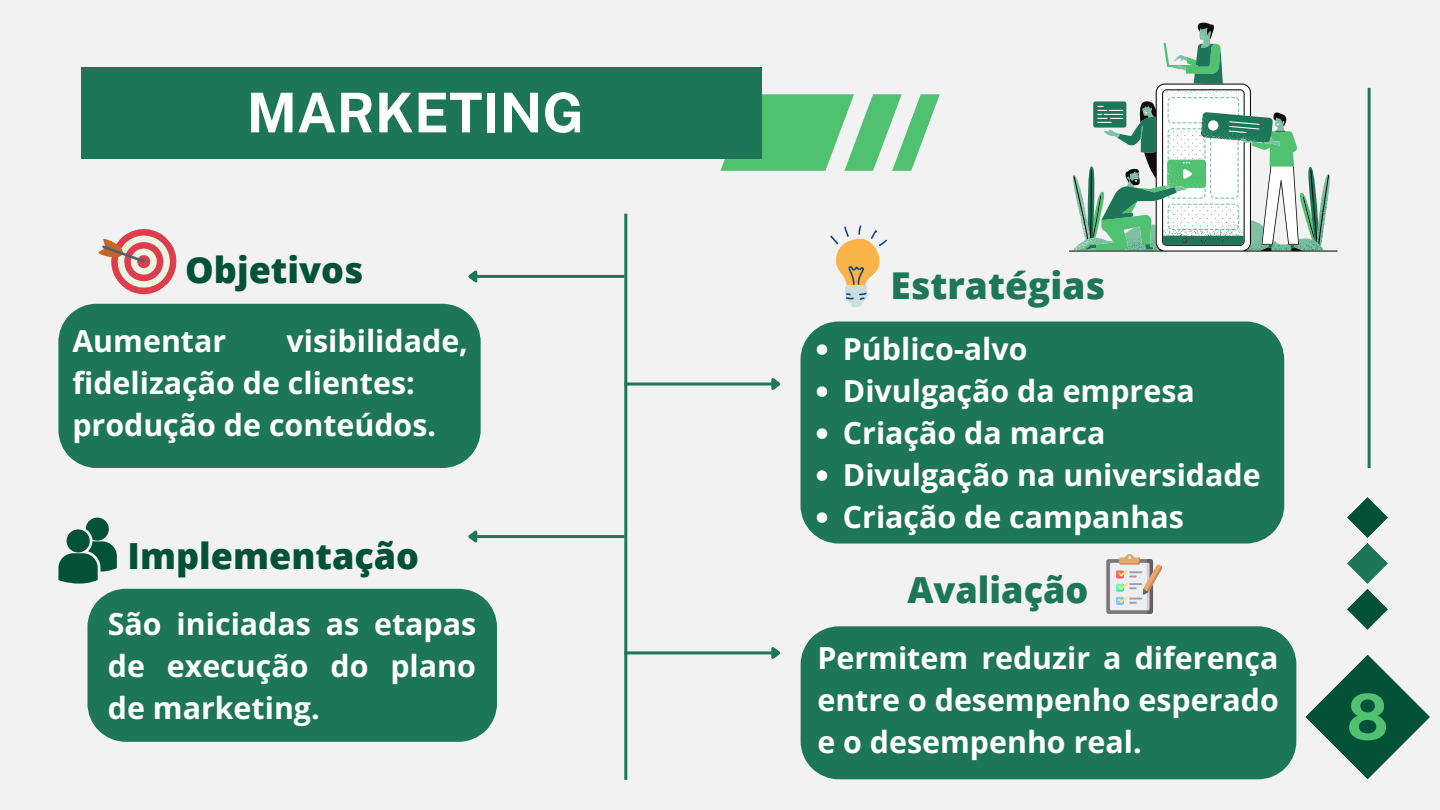
<style>
.page{position:relative;width:1440px;height:810px;background:#f2f2f2}
.page>*{position:absolute;margin:0;border:0;box-sizing:border-box;transform-origin:0 0}
.t1{font:700 63.4px "Public Sans";color:#50c171}
.t2{font:700 54.8px "Public Sans";color:#fff}
.t3{font:800 37px "Open Sans";color:#1d7658}
.t4{font:800 36px "Open Sans";color:#035237}
.t5{font:800 36px "Open Sans";color:#1d7658}
.t6{font:700 30.4px/42px "Open Sans";color:#fff}
</style>
<div class="page">
<svg style="left:720px;top:94px;width:220px;height:77px"></svg>
<div style="left:81px;top:67px;width:681px;height:92px;background:#1d7658"></div>
<svg style="left:1347px;top:497px;width:41px;height:133px"></svg>
<hr style="left:1368px;top:88px;width:3px;height:380px;background:#1d7658">
<svg style="left:1305px;top:654px;width:125px;height:126px"></svg>
<hr style="left:624px;top:214px;width:3px;height:566px;background:#1d7658">
<hr style="left:477px;top:275px;width:147px;height:3px;background:#1d7658">
<svg style="left:468px;top:270px;width:12px;height:13px"></svg>
<hr style="left:624px;top:383px;width:148px;height:3px;background:#1d7658">
<svg style="left:769px;top:378px;width:12px;height:12px"></svg>
<hr style="left:477px;top:535px;width:147px;height:3px;background:#1d7658">
<svg style="left:468px;top:530px;width:10px;height:13px"></svg>
<hr style="left:624px;top:651px;width:148px;height:3px;background:#1d7658">
<svg style="left:769px;top:647px;width:12px;height:12px"></svg>
<svg style="left:830px;top:225px;width:57px;height:83px"></svg>
<svg style="left:92px;top:229px;width:98px;height:75px"></svg>
<div style="left:58px;top:304px;width:423px;height:164px;background:#1d7658"></div>
<svg style="left:58px;top:518px;width:59px;height:66px"></svg>
<div style="left:1106px;top:559px;width:47px;height:55px;background:#837683;border-radius:3px"></div>
<div style="left:1110px;top:563px;width:39px;height:47px;background:#eceff1"></div>
<svg style="left:1116px;top:554px;width:46px;height:60px"></svg>
<svg style="left:1069px;top:22px;width:269px;height:230px"></svg>
<div style="left:801px;top:322px;width:483px;height:222px;background:#1d7658"></div>
<svg style="left:817px;top:344px;width:10px;height:11px"></svg>
<svg style="left:817px;top:386px;width:10px;height:11px"></svg>
<svg style="left:817px;top:428px;width:10px;height:11px"></svg>
<svg style="left:817px;top:470px;width:10px;height:11px"></svg>
<svg style="left:817px;top:512px;width:10px;height:11px"></svg>
<div style="left:801px;top:626px;width:495px;height:153px;background:#1d7658"></div>
<div style="left:87px;top:589px;width:410px;height:153px;background:#1d7658"></div>
<h2 class="t2" style="left:247px;top:80px;width:339px">MARKETING</h2>
<p class="t4" style="left:185px;top:245px;width:180px">Objetivos</p>
<p class="t3" style="left:891px;top:259px;width:216px">Estratégias</p>
<p class="t6" style="left:72px;top:319px;width:397px;text-indent:214px">visibilidade, fidelização de clientes: produção de conteúdos.</p>
<p class="t6" style="left:843px;top:327px;width:419px">Público-alvo<br>Divulgação da empresa<br>Criação da marca<br>Divulgação na universidade<br>Criação de campanhas</p>
<p class="t6" style="left:72px;top:319px;width:155px">Aumentar</p>
<p class="t4" style="left:128px;top:531px;width:293px">Implementação</p>
<p class="t6" style="left:108px;top:602px;width:370px;text-align:justify">São iniciadas as etapas de execução do plano de marketing.</p>
<p class="t5" style="left:907px;top:564px;width:183px">Avaliação</p>
<p class="t6" style="left:817px;top:636px;width:463px;text-align:justify">Permitem reduzir a diferença entre o desempenho esperado e o desempenho real.</p>
<h1 class="t1" style="left:1346px;top:679px;width:44px">8</h1>
</div>
